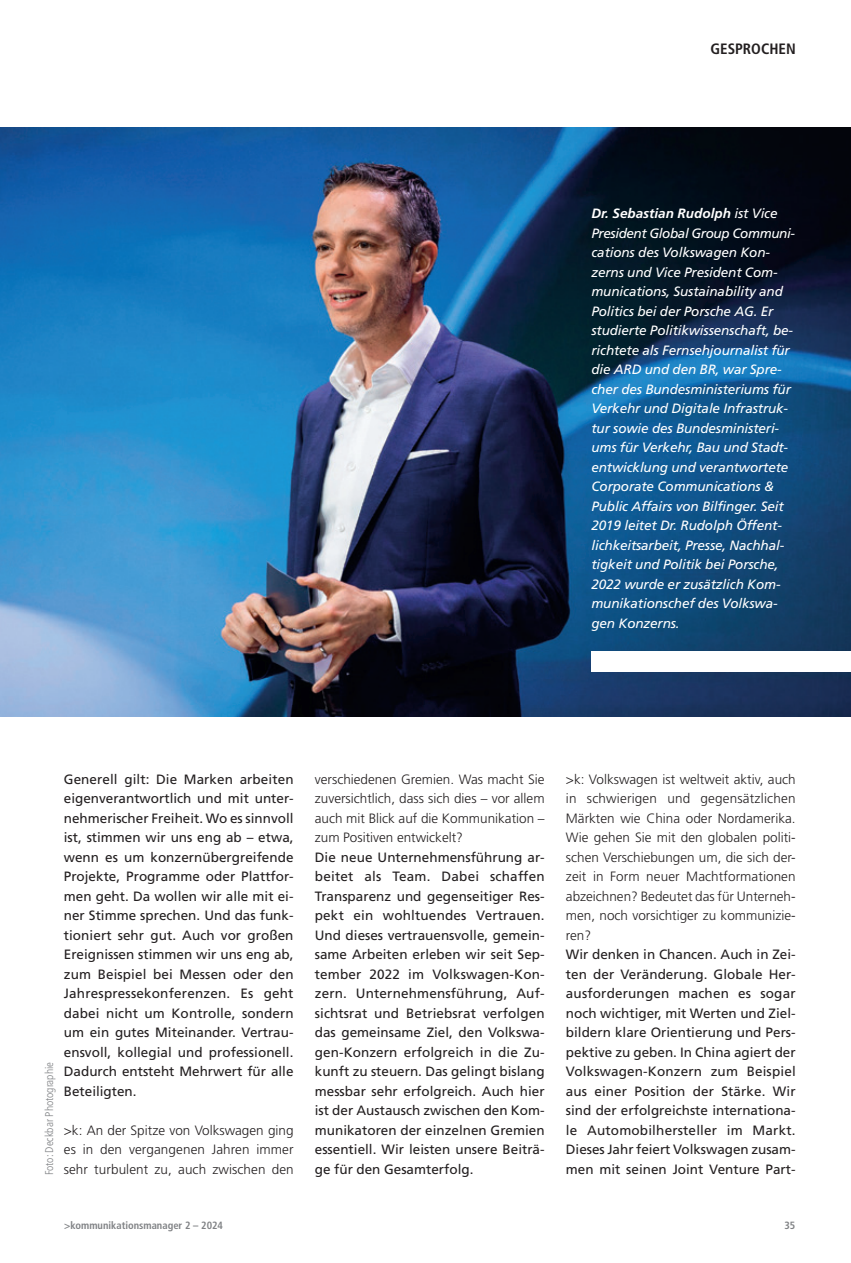
<style>
.page{position:relative;width:851px;height:1263px;background:#fff}
.page>*{position:absolute;margin:0;border:0;box-sizing:border-box;transform-origin:0 0}
.RUBRIK{font:700 condensed 15px "Frutiger LT Std";color:#231f20}
.InterviewAntwort_neu_2024{font:13.5px/19.5px "Frutiger LT Std";color:#231f20;text-align:justify}
.QuelleAufBild{font:italic 13.5px/19.5px "Frutiger LT Std";letter-spacing:-.01em;color:#fff}
.IntFrage_neu_2024{font:300 13.5px/19.5px "Frutiger LT Std";color:#231f20;text-align:justify}
.FotoHinweis{font:300 condensed 11.25px "Frutiger LT Std";color:#808285}
.t1{font:700 condensed 10.5px "Frutiger LT Std";color:#808285}
.s1{font-weight:700}
</style>
<div class="page">
<img style="left:0;top:128px;width:850px;height:588px">
<div style="left:591px;top:651px;width:259px;height:21px;background:#fff"></div>
<p class="RUBRIK" style="left:710px;top:40px;width:87px">GESPROCHEN</p>
<p class="QuelleAufBild" style="left:591px;top:204px;width:205px"><span class="s1">Dr. Sebastian Rudolph</span> ist Vice<br>President Global Group Communi&shy;cations des Volkswagen Kon&shy;zerns und Vice President Com&shy;munications, Sustainability and<br>Politics bei der Porsche AG. Er studierte Politikwissenschaft, be&shy;richtete als Fernsehjournalist für die ARD und den BR, war Spre&shy;cher des Bundesministeriums für<br>Verkehr und Digitale Infrastruk&shy;tur sowie des Bundesministeri&shy;ums für Verkehr, Bau und Stadt&shy;entwicklung und verantwortete<br>Corporate Communications &amp;<br>Public Affairs von Bilfinger. Seit<br>2019 leitet Dr. Rudolph Öffent&shy;lichkeitsarbeit, Presse, Nachhal&shy;tigkeit und Politik bei Porsche,<br>2022 wurde er zusätzlich Kom&shy;munikationschef des Volkswa&shy;gen Konzerns.</p>
<p class="FotoHinweis" style="left:43px;top:1175px;width:115px;rotate:-90deg">Foto: Deckbar Photographie</p>
<p class="InterviewAntwort_neu_2024" style="left:64px;top:769px;width:231px">Generell gilt: Die Marken arbeiten eigenverantwortlich und mit unter&shy;nehmerischer Freiheit. Wo es sinnvoll ist, stimmen wir uns eng ab – etwa, wenn es um konzernübergreifende Projekte, Programme oder Plattfor&shy;men geht. Da wollen wir alle mit ei&shy;ner Stimme sprechen. Und das funk&shy;tioniert sehr gut. Auch vor großen Ereignissen stimmen wir uns eng ab, zum Beispiel bei Messen oder den Jahrespressekonferenzen. Es geht dabei nicht um Kontrolle, sondern um ein gutes Miteinander. Vertrau&shy;ensvoll, kollegial und professionell.<br>Dadurch entsteht Mehrwert für alle Beteiligten.</p>
<p class="IntFrage_neu_2024" style="left:64px;top:1121px;width:231px">&gt;k: An der Spitze von Volkswagen ging es in den vergangenen Jahren immer sehr turbulent zu, auch zwischen den</p>
<p class="IntFrage_neu_2024" style="left:315px;top:770px;width:231px">verschiedenen Gremien. Was macht Sie zuversichtlich, dass sich dies – vor allem auch mit Blick auf die Kommunikation – zum Positiven entwickelt?</p>
<p class="InterviewAntwort_neu_2024" style="left:315px;top:847px;width:231px">Die neue Unternehmensführung ar&shy;beitet als Team. Dabei schaffen Transparenz und gegenseitiger Res&shy;pekt ein wohltuendes Vertrauen.<br>Und dieses vertrauensvolle, gemein&shy;same Arbeiten erleben wir seit Sep&shy;tember 2022 im Volkswagen-Kon&shy;zern. Unternehmensführung, Auf&shy;sichtsrat und Betriebsrat verfolgen das gemeinsame Ziel, den Volkswa&shy;gen-Konzern erfolgreich in die Zu&shy;kunft zu steuern. Das gelingt bislang messbar sehr erfolgreich. Auch hier ist der Austausch zwischen den Kom&shy;munikatoren der einzelnen Gremien essentiell. Wir leisten unsere Beiträ&shy;ge für den Gesamterfolg.</p>
<p class="IntFrage_neu_2024" style="left:566px;top:770px;width:231px">&gt;k: Volkswagen ist weltweit aktiv, auch in schwierigen und gegensätzlichen Märkten wie China oder Nordamerika.<br>Wie gehen Sie mit den globalen politi&shy;schen Verschiebungen um, die sich der&shy;zeit in Form neuer Machtformationen abzeichnen? Bedeutet das für Unterneh&shy;men, noch vorsichtiger zu kommunizie&shy;ren?</p>
<p class="InterviewAntwort_neu_2024" style="left:566px;top:945px;width:231px">Wir denken in Chancen. Auch in Zei&shy;ten der Veränderung. Globale Her&shy;ausforderungen machen es sogar noch wichtiger, mit Werten und Ziel&shy;bildern klare Orientierung und Pers&shy;pektive zu geben. In China agiert der Volkswagen-Konzern zum Beispiel aus einer Position der Stärke. Wir sind der erfolgreichste internationa&shy;le Automobilhersteller im Markt.<br>Dieses Jahr feiert Volkswagen zusam&shy;men mit seinen Joint Venture Part-</p>
<p class="t1" style="left:64px;top:1219px;width:160px">&gt;kommunikationsmanager 2 – 2024</p>
<p class="t1" style="left:784px;top:1219px;width:12px">35</p>
</div>
